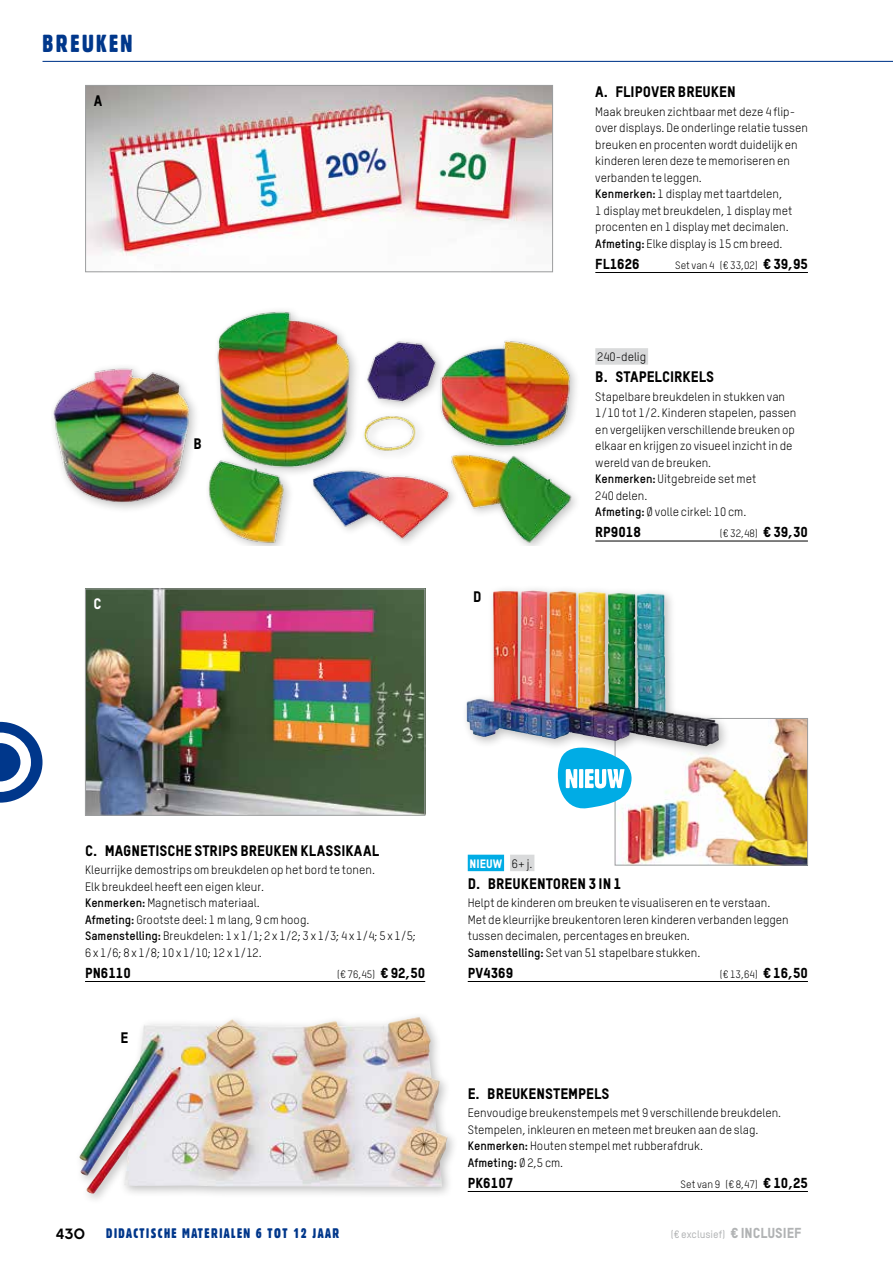
<style>
.page{position:relative;width:893px;height:1263px;background:#fff}
.page>*{position:absolute;margin:0;border:0;box-sizing:border-box;transform-origin:0 0}
.t1{font:24px "Gothic 821 Condensed BT";letter-spacing:.1em;color:#00378b}
.t2{font:15px "TSTAR Headline";color:#000}
.t3{font:15px "Chalet Tokyo";color:#000}
.t4{font:15px "TSTAR Headline";color:#fff}
.t5{font:14.25px "TSTAR Headline";color:#000}
.t6{font:13.5px "Gothic 821 Condensed BT";letter-spacing:.1em;color:#00378b}
.t7{font:12px/16.5px "TSTAR";color:#000}
.t8{font:12px "TSTAR Headline";color:#fff}
.t9{font:10.5px "TSTAR";color:#000}
.t10{font:500 10.5px "TSTAR";color:#b1b3b4}
.s1{font-weight:700}
.s2{font-family:"TSTAR Headline";font-size:14.25px}
.s3{font-family:"TSTAR";color:#000}
.s4{font-family:"TSTAR Headline";font-weight:400;font-size:14.25px}
</style>
<div class="page">
<svg style="left:0;top:722px;width:43px;height:81px"></svg>
<hr style="left:43px;top:61px;width:850px;height:1px;background:#00378b">
<hr style="left:595px;top:272px;width:213px;height:1px;background:#000">
<img style="left:87px;top:87px;width:464px;height:169px">
<div style="left:85px;top:85px;width:468px;height:187px;border:1px solid #9c9e9f"></div>
<hr style="left:85px;top:981px;width:340px;height:1px;background:#000">
<div style="left:468px;top:855px;width:36px;height:16px;background:#00ace5"></div>
<div style="left:510px;top:855px;width:24px;height:16px;background:#d9dadb"></div>
<hr style="left:468px;top:981px;width:340px;height:1px;background:#000">
<hr style="left:468px;top:1191px;width:340px;height:1px;background:#000">
<img style="left:79px;top:1017px;width:368px;height:176px">
<img style="left:87px;top:591px;width:336px;height:223px">
<div style="left:85px;top:589px;width:340px;height:227px;border:1px solid #9c9e9f"></div>
<img style="left:622px;top:720px;width:184px;height:143px">
<div style="left:615px;top:718px;width:193px;height:147px;border:1px solid #9c9e9f"></div>
<img style="left:208px;top:310px;width:366px;height:236px">
<div style="left:51px;top:364px;width:149px;height:150px;background:#000;opacity:.25"></div>
<img style="left:51px;top:364px;width:140px;height:140px">
<div style="left:595px;top:348px;width:53px;height:17px;background:#d9dadb"></div>
<hr style="left:595px;top:541px;width:213px;height:1px;background:#000">
<div style="left:461px;top:584px;width:270px;height:174px;background:#000;opacity:.25"></div>
<img style="left:466px;top:591px;width:253px;height:156px">
<svg style="left:552px;top:738px;width:83px;height:74px"></svg>
<h1 class="t1" style="left:43px;top:29px;width:91px">BREUKEN</h1>
<p class="t2" style="left:94px;top:91px;width:10px">A</p>
<p class="t4" style="left:94px;top:594px;width:10px">C</p>
<p class="t2" style="left:193px;top:434px;width:10px">B</p>
<p class="t2" style="left:473px;top:588px;width:10px">D</p>
<p class="t2" style="left:595px;top:82px;width:142px">A. FLIPOVER BREUKEN</p>
<p class="t7" style="left:595px;top:103px;width:214px">Maak breuken zichtbaar met deze 4 flip&shy;over displays. De onderlinge relatie tussen breuken en procenten wordt duidelijk en kinderen leren deze te memoriseren en verbanden te leggen.<br><span class="s1">Kenmerken:</span> 1 display met taartdelen,<br>1 display met breukdelen, 1 display met procenten en 1 display met decimalen.<br><span class="s1">Afmeting:</span> Elke display is 15 cm breed.</p>
<p class="t5" style="left:595px;top:255px;width:46px">FL1626</p>
<p class="t9" style="left:675px;top:258px;width:134px">Set van 4 (€ 33,02) <span class="s2">€ 39,95</span></p>
<p class="t7" style="left:597px;top:349px;width:51px">240-delig</p>
<p class="t2" style="left:595px;top:367px;width:120px">B. STAPELCIRKELS</p>
<p class="t7" style="left:595px;top:388px;width:203px">Stapelbare breukdelen in stukken van<br>1/10 tot 1/2. Kinderen stapelen, passen en vergelijken verschillende breuken op elkaar en krijgen zo visueel inzicht in de wereld van de breuken.<br><span class="s1">Kenmerken:</span> Uitgebreide set met<br>240 delen.<br><span class="s1">Afmeting:</span> Ø volle cirkel: 10 cm.</p>
<p class="t5" style="left:595px;top:523px;width:47px">RP9018</p>
<p class="t9" style="left:720px;top:527px;width:90px">(€ 32,48) <span class="s2">€ 39,30</span></p>
<p class="t2" style="left:85px;top:841px;width:295px">C. MAGNETISCHE STRIPS BREUKEN KLASSIKAAL</p>
<p class="t7" style="left:85px;top:862px;width:332px">Kleurrijke demostrips om breukdelen op het bord te tonen.<br>Elk breukdeel heeft een eigen kleur.<br><span class="s1">Kenmerken:</span> Magnetisch materiaal.<br><span class="s1">Afmeting:</span> Grootste deel: 1 m lang, 9 cm hoog.<br><span class="s1">Samenstelling:</span> Breukdelen: 1 x 1/1; 2 x 1/2; 3 x 1/3; 4 x 1/4; 5 x 1/5; 6 x 1/6; 8 x 1/8; 10 x 1/10; 12 x 1/12.</p>
<p class="t5" style="left:85px;top:963px;width:47px">PN6110</p>
<p class="t9" style="left:337px;top:967px;width:89px">(€ 76,45) <span class="s2">€ 92,50</span></p>
<p class="t2" style="left:120px;top:1028px;width:9px">E</p>
<p class="t8" style="left:470px;top:856px;width:64px">NIEUW <span class="s3">6+ j.</span></p>
<p class="t2" style="left:468px;top:874px;width:155px">D. BREUKENTOREN 3 IN 1</p>
<p class="t7" style="left:468px;top:895px;width:323px">Helpt de kinderen om breuken te visualiseren en te verstaan.<br>Met de kleurrijke breukentoren leren kinderen verbanden leggen tussen decimalen, percentages en breuken.<br><span class="s1">Samenstelling:</span> Set van 51 stapelbare stukken.</p>
<p class="t5" style="left:468px;top:963px;width:47px">PV4369</p>
<p class="t9" style="left:720px;top:967px;width:90px">(€ 13,64) <span class="s2">€ 16,50</span></p>
<p class="t2" style="left:468px;top:1084px;width:143px">E. BREUKENSTEMPELS</p>
<p class="t7" style="left:468px;top:1104px;width:315px">Eenvoudige breukenstempels met 9 verschillende breukdelen.<br>Stempelen, inkleuren en meteen met breuken aan de slag.<br><span class="s1">Kenmerken:</span> Houten stempel met rubberafdruk.<br><span class="s1">Afmeting:</span> Ø 2,5 cm.</p>
<p class="t5" style="left:468px;top:1173px;width:47px">PK6107</p>
<p class="t9" style="left:681px;top:1177px;width:129px">Set van 9 (€ 8,47) <span class="s2">€ 10,25</span></p>
<p class="t3" style="left:56px;top:1224px;width:30px">430</p>
<p class="t6" style="left:106px;top:1225px;width:235px">DIDACTISCHE MATERIALEN 6 TOT 12 JAAR</p>
<p class="t10" style="left:671px;top:1228px;width:132px">(€ exclusief) <span class="s4">€ INCLUSIEF</span></p>
</div>
